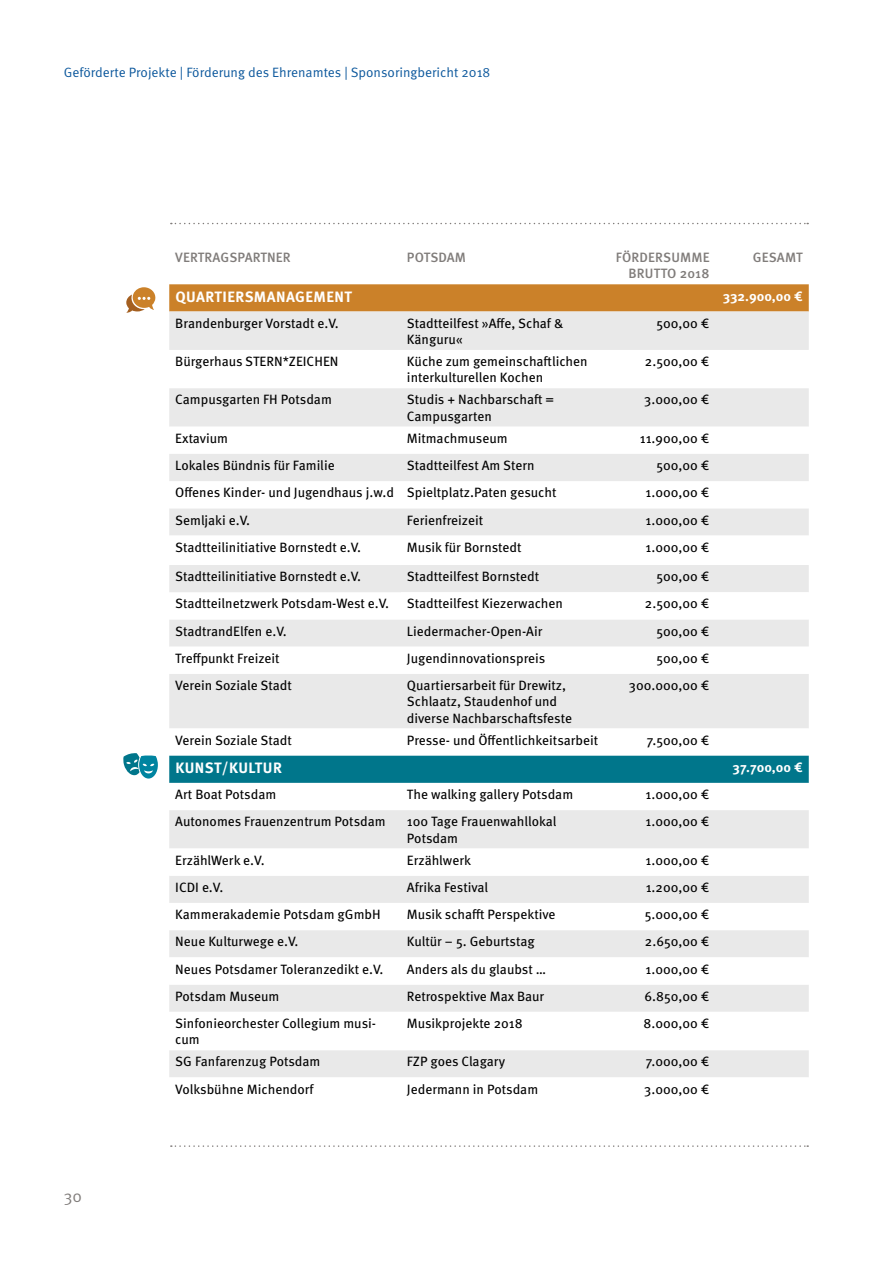
<style>
.page{position:relative;width:893px;height:1263px;background:#fff}
.page>*{position:absolute;margin:0;border:0;box-sizing:border-box;transform-origin:0 0}
.t1{font:16.5px "Meta OT Norm";color:#807c7a}
.t2{font:700 15px "Meta OT";letter-spacing:.03em;color:#fff}
.t3{font:13.5px/16.2px "Meta OT";color:#000}
.t4{font:13.5px "Meta OT Norm";color:#0b579c}
.t5{font:500 13.5px/16.2px "Meta OT";letter-spacing:.01em;color:#807c7a;text-align:right}
.t6{font:700 13.5px "Meta OT";color:#fff}
</style>
<div class="page">
<svg style="left:171px;top:223px;width:637px;height:1px"></svg>
<svg style="left:126px;top:287px;width:30px;height:26px"></svg>
<svg style="left:123px;top:753px;width:35px;height:25px"></svg>
<svg style="left:171px;top:1145px;width:637px;height:2px"></svg>
<div style="left:169px;top:284px;width:640px;height:27px;background:#cb8129"></div>
<svg style="left:169px;top:311px;width:640px;height:116px;fill:#e9e9e9"></svg>
<svg style="left:169px;top:454px;width:640px;height:302px;fill:#e9e9e9"></svg>
<div style="left:169px;top:756px;width:640px;height:27px;background:#00768b"></div>
<svg style="left:169px;top:810px;width:640px;height:267px;fill:#e9e9e9"></svg>
<p class="t4" style="left:64px;top:64px;width:428px">Geförderte Projekte | Förderung des Ehrenamtes | Sponsoringbericht 2018</p>
<p class="t1" style="left:64px;top:1186px;width:20px">30</p>
<p class="t5" style="left:175px;top:249px;width:117px">VERTRAGSPARTNER</p>
<p class="t5" style="left:407px;top:249px;width:61px">POTSDAM</p>
<p class="t5" style="left:616px;top:249px;width:95px">FÖRDERSUMME<br>BRUTTO 2018</p>
<p class="t5" style="left:753px;top:249px;width:51px">GESAMT</p>
<p class="t2" style="left:175px;top:287px;width:178px">QUARTIERSMANAGEMENT</p>
<p class="t6" style="left:723px;top:287px;width:81px">332.900,00 €</p>
<p class="t3" style="left:175px;top:315px;width:165px">Brandenburger Vorstadt e.V.</p>
<p class="t3" style="left:407px;top:315px;width:158px">Stadtteilfest »Affe, Schaf &amp;<br>Känguru«</p>
<p class="t3" style="left:656px;top:315px;width:55px">500,00 €</p>
<p class="t3" style="left:175px;top:353px;width:165px">Bürgerhaus STERN*ZEICHEN</p>
<p class="t3" style="left:407px;top:353px;width:182px">Küche zum gemeinschaftlichen interkulturellen Kochen</p>
<p class="t3" style="left:645px;top:353px;width:66px">2.500,00 €</p>
<p class="t3" style="left:175px;top:392px;width:158px">Campusgarten FH Potsdam</p>
<p class="t3" style="left:407px;top:392px;width:149px">Studis + Nachbarschaft =<br>Campusgarten</p>
<p class="t3" style="left:644px;top:392px;width:67px">3.000,00 €</p>
<p class="t3" style="left:175px;top:430px;width:54px">Extavium</p>
<p class="t3" style="left:407px;top:430px;width:102px">Mitmachmuseum</p>
<p class="t3" style="left:640px;top:430px;width:71px">11.900,00 €</p>
<p class="t3" style="left:175px;top:457px;width:161px">Lokales Bündnis für Familie</p>
<p class="t3" style="left:407px;top:457px;width:129px">Stadtteilfest Am Stern</p>
<p class="t3" style="left:656px;top:457px;width:55px">500,00 €</p>
<p class="t3" style="left:175px;top:485px;width:383px">Offenes Kinder- und Jugendhaus j.w.d Spieltplatz.Paten gesucht</p>
<p class="t3" style="left:646px;top:485px;width:65px">1.000,00 €</p>
<p class="t3" style="left:175px;top:512px;width:76px">Semljaki e.V.</p>
<p class="t3" style="left:407px;top:512px;width:78px">Ferienfreizeit</p>
<p class="t3" style="left:646px;top:512px;width:65px">1.000,00 €</p>
<p class="t3" style="left:175px;top:539px;width:187px">Stadtteilinitiative Bornstedt e.V.</p>
<p class="t3" style="left:407px;top:539px;width:116px">Musik für Bornstedt</p>
<p class="t3" style="left:646px;top:539px;width:65px">1.000,00 €</p>
<p class="t3" style="left:175px;top:569px;width:187px">Stadtteilinitiative Bornstedt e.V.</p>
<p class="t3" style="left:407px;top:569px;width:134px">Stadtteilfest Bornstedt</p>
<p class="t3" style="left:656px;top:569px;width:55px">500,00 €</p>
<p class="t3" style="left:175px;top:596px;width:215px">Stadtteilnetzwerk Potsdam-West e.V.</p>
<p class="t3" style="left:407px;top:596px;width:158px">Stadtteilfest Kiezerwachen</p>
<p class="t3" style="left:645px;top:596px;width:66px">2.500,00 €</p>
<p class="t3" style="left:175px;top:623px;width:113px">StadtrandElfen e.V.</p>
<p class="t3" style="left:407px;top:623px;width:137px">Liedermacher-Open-Air</p>
<p class="t3" style="left:656px;top:623px;width:55px">500,00 €</p>
<p class="t3" style="left:175px;top:650px;width:106px">Treffpunkt Freizeit</p>
<p class="t3" style="left:407px;top:650px;width:140px">Jugendinnovationspreis</p>
<p class="t3" style="left:656px;top:650px;width:55px">500,00 €</p>
<p class="t3" style="left:175px;top:677px;width:118px">Verein Soziale Stadt</p>
<p class="t3" style="left:407px;top:677px;width:167px">Quartiersarbeit für Drewitz,<br>Schlaatz, Staudenhof und diverse Nachbarschaftsfeste</p>
<p class="t3" style="left:629px;top:677px;width:82px">300.000,00 €</p>
<p class="t3" style="left:175px;top:732px;width:118px">Verein Soziale Stadt</p>
<p class="t3" style="left:407px;top:732px;width:193px">Presse- und Öffentlichkeitsarbeit</p>
<p class="t3" style="left:647px;top:732px;width:64px">7.500,00 €</p>
<p class="t2" style="left:175px;top:758px;width:108px">KUNST/KULTUR</p>
<p class="t6" style="left:733px;top:759px;width:72px">37.700,00 €</p>
<p class="t3" style="left:175px;top:786px;width:103px">Art Boat Potsdam</p>
<p class="t3" style="left:407px;top:786px;width:168px">The walking gallery Potsdam</p>
<p class="t3" style="left:646px;top:786px;width:65px">1.000,00 €</p>
<p class="t3" style="left:175px;top:814px;width:212px">Autonomes Frauenzentrum Potsdam</p>
<p class="t3" style="left:407px;top:814px;width:151px">100 Tage Frauenwahllokal<br>Potsdam</p>
<p class="t3" style="left:646px;top:814px;width:65px">1.000,00 €</p>
<p class="t3" style="left:175px;top:852px;width:91px">ErzählWerk e.V.</p>
<p class="t3" style="left:407px;top:852px;width:66px">Erzählwerk</p>
<p class="t3" style="left:646px;top:852px;width:65px">1.000,00 €</p>
<p class="t3" style="left:175px;top:879px;width:50px">ICDI e.V.</p>
<p class="t3" style="left:407px;top:879px;width:83px">Afrika Festival</p>
<p class="t3" style="left:646px;top:879px;width:65px">1.200,00 €</p>
<p class="t3" style="left:175px;top:906px;width:207px">Kammerakademie Potsdam gGmbH</p>
<p class="t3" style="left:407px;top:906px;width:150px">Musik schafft Perspektive</p>
<p class="t3" style="left:645px;top:906px;width:66px">5.000,00 €</p>
<p class="t3" style="left:175px;top:934px;width:125px">Neue Kulturwege e.V.</p>
<p class="t3" style="left:407px;top:934px;width:129px">Kultür – 5. Geburtstag</p>
<p class="t3" style="left:645px;top:934px;width:66px">2.650,00 €</p>
<p class="t3" style="left:175px;top:961px;width:210px">Neues Potsdamer Toleranzedikt e.V.</p>
<p class="t3" style="left:407px;top:961px;width:141px">Anders als du glaubst …</p>
<p class="t3" style="left:646px;top:961px;width:65px">1.000,00 €</p>
<p class="t3" style="left:175px;top:988px;width:106px">Potsdam Museum</p>
<p class="t3" style="left:407px;top:988px;width:139px">Retrospektive Max Baur</p>
<p class="t3" style="left:644px;top:988px;width:66px">6.850,00 €</p>
<p class="t3" style="left:175px;top:1015px;width:202px">Sinfonieorchester Collegium musi&shy;cum</p>
<p class="t3" style="left:407px;top:1015px;width:117px">Musikprojekte 2018</p>
<p class="t3" style="left:644px;top:1015px;width:67px">8.000,00 €</p>
<p class="t3" style="left:175px;top:1054px;width:147px">SG Fanfarenzug Potsdam</p>
<p class="t3" style="left:407px;top:1054px;width:100px">FZP goes Clagary</p>
<p class="t3" style="left:646px;top:1054px;width:65px">7.000,00 €</p>
<p class="t3" style="left:175px;top:1081px;width:141px">Volksbühne Michendorf</p>
<p class="t3" style="left:407px;top:1081px;width:133px">Jedermann in Potsdam</p>
<p class="t3" style="left:644px;top:1081px;width:67px">3.000,00 €</p>
</div>
